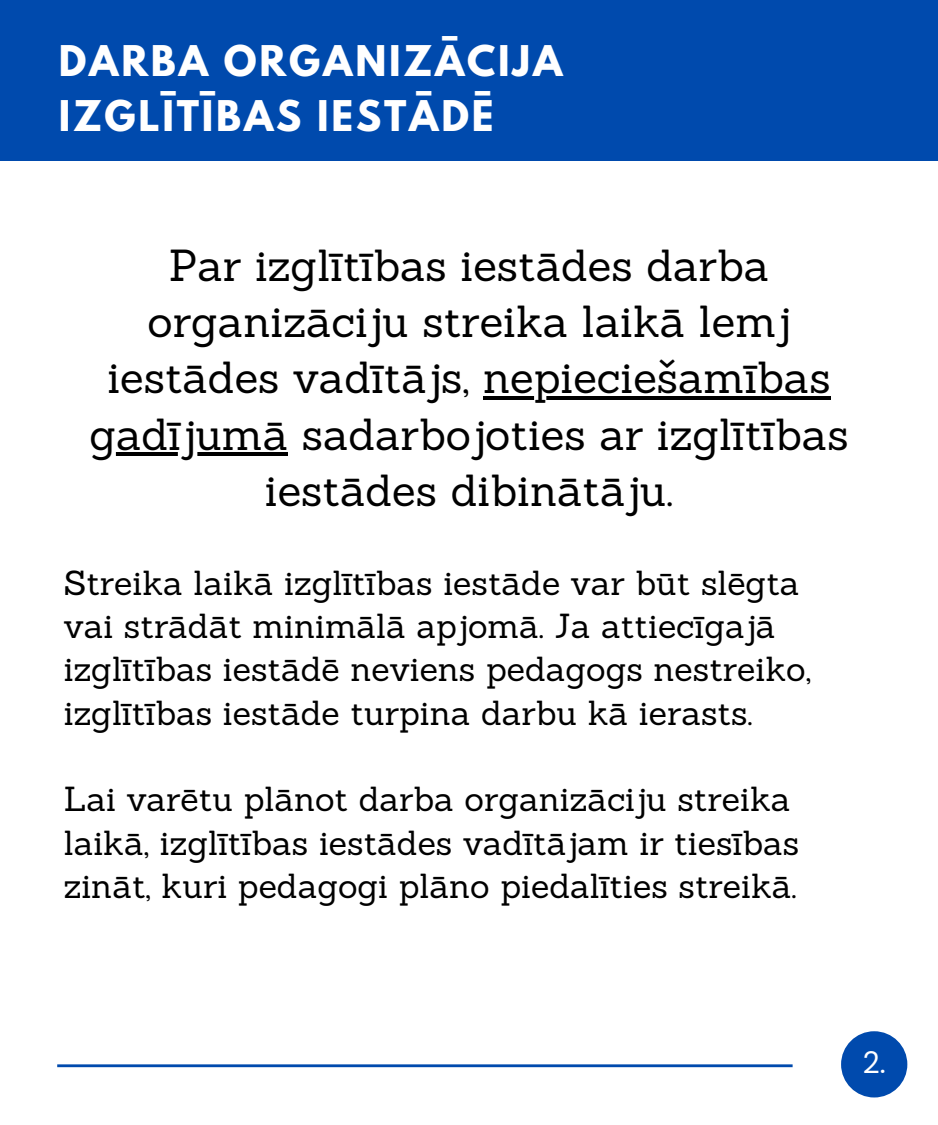
<style>
.page{position:relative;width:938px;height:1125px;background:#fff}
.page>*{position:absolute;margin:0;border:0;box-sizing:border-box;transform-origin:0 0}
.t1{font:43.75px/56.2px "Sanchez";color:#000;text-align:center}
.t2{font:700 37.5px/55.2px "League Spartan";letter-spacing:.075em;color:#fff}
.t3{font:33.88px/43.4px "Sanchez";color:#000}
.t4{font:30.5px "DM Sans";color:#fff}
</style>
<div class="page">
<div style="left:0;top:0;width:938px;height:160px;background:#004aad"></div>
<hr style="left:483px;top:396px;width:347px;height:4px;background:#000">
<svg style="left:115px;top:452px;width:173px;height:4px"></svg>
<div style="left:841px;top:1031px;width:66px;height:67px;background:#004aad;border-radius:50%"></div>
<hr style="left:57px;top:1064px;width:735px;height:3px;background:#004aad">
<p class="t2" style="left:59px;top:38px;width:505px">DARBA ORGANIZĀCIJA<br>IZGLĪTĪBAS IESTĀDĒ</p>
<p class="t1" style="left:89px;top:237px;width:760px">Par izglītības iestādes darba organizāciju streika laikā lemj iestādes vadītājs, nepieciešamības gadījumā sadarbojoties ar izglītības iestādes dibinātāju.</p>
<p class="t3" style="left:64px;top:560px;width:748px">Streika laikā izglītības iestāde var būt slēgta vai strādāt minimālā apjomā. Ja attiecīgajā izglītības iestādē neviens pedagogs nestreiko, izglītības iestāde turpina darbu kā ierasts.</p>
<p class="t3" style="left:64px;top:777px;width:737px">Lai varētu plānot darba organizāciju streika laikā, izglītības iestādes vadītājam ir tiesības zināt, kuri pedagogi plāno piedalīties streikā.</p>
<p class="t4" style="left:862px;top:1043px;width:25px">2.</p>
</div>
